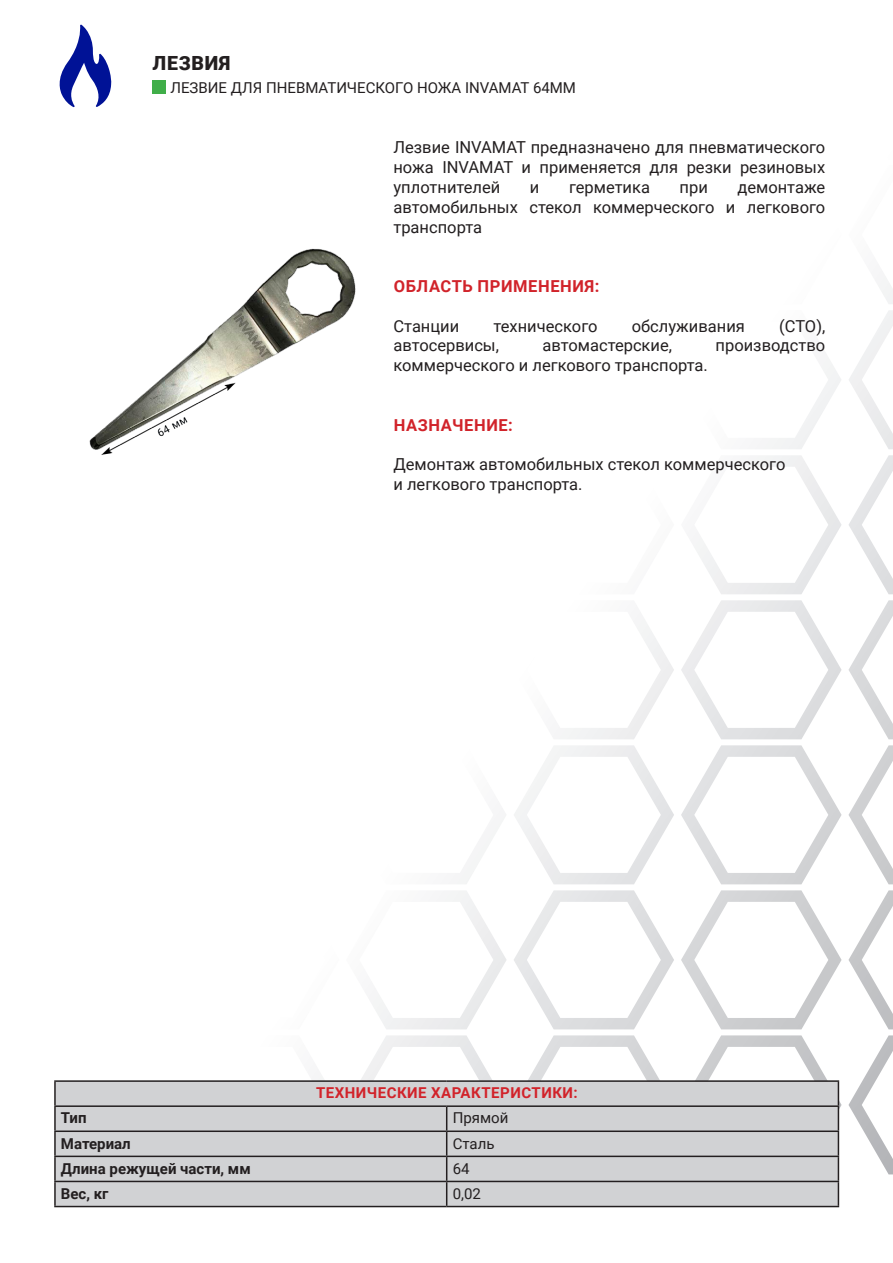
<style>
.page{position:relative;width:893px;height:1263px;background:#fff}
.page>*{position:absolute;margin:0;border:0;box-sizing:border-box;transform-origin:0 0}
.t1{font:900 19.5px "Roboto";letter-spacing:.035em;color:#231f20}
.t2{font:16.5px/19.8px "Roboto";color:#231f20;text-align:justify}
.t3{font:700 16.5px "Roboto";letter-spacing:.035em;color:#d1232a}
.t4{font:15px "Roboto";color:#231f20}
.t5{font:700 15px "Roboto";color:#231f20}
.t6{font:700 15px "Roboto";letter-spacing:.035em;color:#d1232a}
</style>
<div class="page">
<svg style="left:878px;top:277px;width:15px;height:27px"></svg>
<svg style="left:849px;top:310px;width:44px;height:139px"></svg>
<svg style="left:849px;top:455px;width:44px;height:139px"></svg>
<svg style="left:848px;top:600px;width:45px;height:139px"></svg>
<svg style="left:848px;top:745px;width:45px;height:139px"></svg>
<svg style="left:848px;top:890px;width:45px;height:139px"></svg>
<svg style="left:848px;top:1035px;width:45px;height:139px"></svg>
<svg style="left:763px;top:358px;width:78px;height:91px"></svg>
<svg style="left:694px;top:455px;width:148px;height:139px"></svg>
<svg style="left:681px;top:600px;width:161px;height:139px"></svg>
<svg style="left:681px;top:745px;width:161px;height:139px"></svg>
<svg style="left:681px;top:890px;width:161px;height:139px"></svg>
<svg style="left:559px;top:619px;width:115px;height:120px"></svg>
<svg style="left:514px;top:745px;width:160px;height:139px"></svg>
<svg style="left:514px;top:890px;width:160px;height:139px"></svg>
<svg style="left:528px;top:1035px;width:132px;height:45px"></svg>
<svg style="left:457px;top:814px;width:49px;height:70px"></svg>
<svg style="left:372px;top:891px;width:134px;height:138px"></svg>
<svg style="left:59px;top:24px;width:107px;height:84px"></svg>
<img style="left:89px;top:248px;width:267px;height:207px">
<div style="left:56px;top:1082px;width:625px;height:124px;background:#d1d2d4"></div>
<hr style="left:54px;top:1080px;width:393px;height:2px;background:#231f20">
<hr style="left:54px;top:1082px;width:2px;height:23px;background:#231f20">
<hr style="left:447px;top:1080px;width:392px;height:2px;background:#231f20">
<hr style="left:54px;top:1105px;width:393px;height:2px;background:#231f20">
<hr style="left:54px;top:1107px;width:2px;height:23px;background:#231f20">
<hr style="left:447px;top:1105px;width:392px;height:2px;background:#231f20">
<hr style="left:54px;top:1130px;width:393px;height:2px;background:#231f20">
<hr style="left:54px;top:1132px;width:2px;height:23px;background:#231f20">
<hr style="left:447px;top:1130px;width:392px;height:2px;background:#231f20">
<hr style="left:54px;top:1155px;width:393px;height:2px;background:#231f20">
<hr style="left:54px;top:1157px;width:2px;height:24px;background:#231f20">
<hr style="left:447px;top:1155px;width:392px;height:2px;background:#231f20">
<hr style="left:54px;top:1181px;width:393px;height:1px;background:#231f20">
<hr style="left:54px;top:1182px;width:2px;height:24px;background:#231f20">
<hr style="left:447px;top:1181px;width:392px;height:1px;background:#231f20">
<svg style="left:346px;top:1035px;width:161px;height:171px"></svg>
<svg style="left:681px;top:1035px;width:161px;height:171px"></svg>
<hr style="left:54px;top:1206px;width:393px;height:1px;background:#231f20">
<hr style="left:447px;top:1206px;width:392px;height:1px;background:#231f20">
<p class="t1" style="left:153px;top:49px;width:79px">ЛЕЗВИЯ</p>
<p class="t4" style="left:171px;top:78px;width:407px">ЛЕЗВИЕ ДЛЯ ПНЕВМАТИЧЕСКОГО НОЖА INVAMAT 64ММ</p>
<p class="t2" style="left:393px;top:137px;width:433px">Лезвие INVAMAT предназначено для пневматического ножа INVAMAT и применяется для резки резиновых уплотнителей</p>
<p class="t2" style="left:393px;top:177px;width:433px;text-indent:344px">демонтаже автомобильных стекол коммерческого и легкового транспорта</p>
<p class="t2" style="left:530px;top:177px;width:11px">и</p>
<p class="t2" style="left:569px;top:177px;width:82px">герметика</p>
<p class="t2" style="left:680px;top:177px;width:30px">при</p>
<p class="t3" style="left:394px;top:275px;width:207px">ОБЛАСТЬ ПРИМЕНЕНИЯ:</p>
<p class="t2" style="left:393px;top:315px;width:67px">Станции</p>
<p class="t2" style="left:494px;top:315px;width:105px">технического</p>
<p class="t2" style="left:632px;top:315px;width:115px">обслуживания</p>
<p class="t2" style="left:779px;top:315px;width:48px">(СТО),</p>
<p class="t2" style="left:393px;top:335px;width:107px">автосервисы,</p>
<p class="t2" style="left:543px;top:335px;width:131px">автомастерские,</p>
<p class="t2" style="left:716px;top:335px;width:111px">производство</p>
<p class="t2" style="left:393px;top:355px;width:316px">коммерческого и легкового транспорта.</p>
<p class="t3" style="left:394px;top:413px;width:120px">НАЗНАЧЕНИЕ:</p>
<p class="t2" style="left:393px;top:454px;width:393px">Демонтаж автомобильных стекол коммерческого</p>
<p class="t2" style="left:393px;top:474px;width:191px">и легкового транспорта.</p>
<p class="t6" style="left:316px;top:1082px;width:263px">ТЕХНИЧЕСКИЕ ХАРАКТЕРИСТИКИ:</p>
<p class="t5" style="left:61px;top:1107px;width:27px">Тип</p>
<p class="t4" style="left:453px;top:1107px;width:57px">Прямой</p>
<p class="t5" style="left:61px;top:1133px;width:71px">Материал</p>
<p class="t4" style="left:453px;top:1133px;width:43px">Сталь</p>
<p class="t5" style="left:61px;top:1158px;width:191px">Длина режущей части, мм</p>
<p class="t4" style="left:453px;top:1158px;width:18px">64</p>
<p class="t5" style="left:61px;top:1183px;width:49px">Вес, кг</p>
<p class="t4" style="left:453px;top:1183px;width:30px">0,02</p>
</div>
